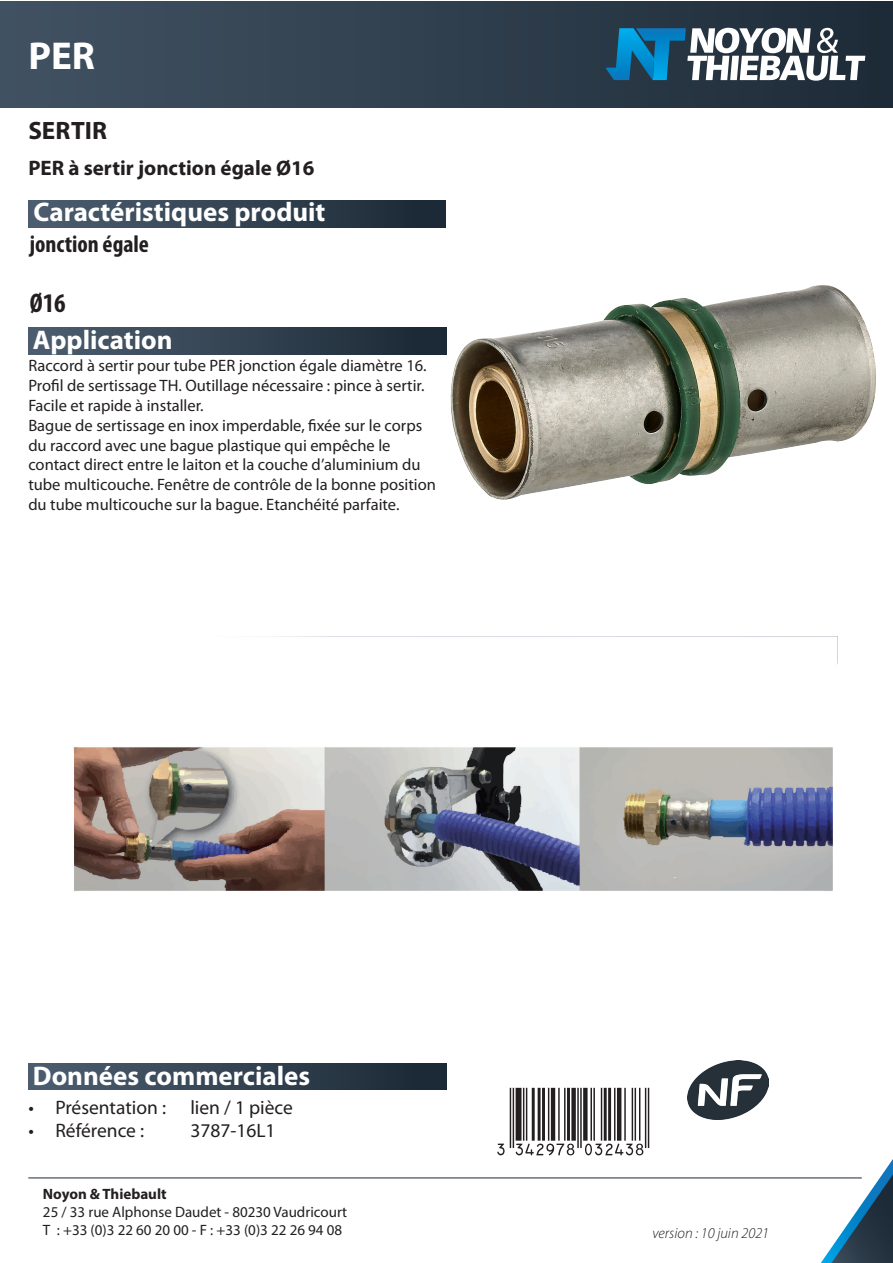
<style>
.page{position:relative;width:893px;height:1263px;background:#fff}
.page>*{position:absolute;margin:0;border:0;box-sizing:border-box;transform-origin:0 0}
.t1{font:700 39px "Myriad Pro";color:#fff}
.t2{font:700 27px "Myriad Pro";color:#fff}
.t3{font:700 condensed 27px "Myriad Pro";color:#231f20}
.t4{font:700 25.2px "Myriad Pro";color:#231f20}
.t5{font:700 condensed 24px "Myriad Pro";color:#231f20}
.t6{font:700 21px "Myriad Pro";color:#231f20}
.t7{font:19.5px "Myriad Pro";color:#231f20}
.t8{font:16.5px/19.8px "Myriad Pro";color:#231f20}
.t9{font:15px/18px "Myriad Pro";color:#231f20}
.t10{font:italic 300 15px "Myriad Pro";color:#231f20}
.s1{font-weight:700}
</style>
<div class="page">
<hr style="left:28px;top:1177px;width:834px;height:1px;background:#1c2936">
<div style="left:28px;top:201px;width:417px;height:26px;background:linear-gradient(to right,#4c5e70,#1a2834)"></div>
<div style="left:0;top:1px;width:893px;height:106px;background:linear-gradient(to right,#415262,#1e2b38)"></div>
<svg style="left:606px;top:28px;width:259px;height:53px"></svg>
<svg style="left:821px;top:1159px;width:72px;height:104px"></svg>
<img style="left:450px;top:285px;width:426px;height:215px">
<img style="left:687px;top:1060px;width:81px;height:59px">
<img style="left:73px;top:747px;width:760px;height:144px">
<div style="left:28px;top:327px;width:418px;height:27px;background:linear-gradient(to right,#4c5e70,#1b2834)"></div>
<div style="left:28px;top:1063px;width:418px;height:27px;background:linear-gradient(to right,#4c5e70,#1b2834)"></div>
<p class="t1" style="left:28px;top:31px;width:68px">PER</p>
<p class="t4" style="left:28px;top:114px;width:80px">SERTIR</p>
<p class="t6" style="left:28px;top:154px;width:288px">PER à sertir jonction égale Ø16</p>
<p class="t2" style="left:34px;top:195px;width:293px">Caractéristiques produit</p>
<p class="t5" style="left:30px;top:229px;width:121px">jonction égale</p>
<p class="t3" style="left:30px;top:286px;width:37px">Ø16</p>
<p class="t2" style="left:33px;top:322px;width:141px">Application</p>
<p class="t8" style="left:28px;top:356px;width:409px">Raccord à sertir pour tube PER jonction égale diamètre 16.<br>Profil de sertissage TH. Outillage nécessaire : pince à sertir.<br>Facile et rapide à installer.<br>Bague de sertissage en inox imperdable, fixée sur le corps du raccord avec une bague plastique qui empêche le contact direct entre le laiton et la couche d’aluminium du tube multicouche. Fenêtre de contrôle de la bonne position du tube multicouche sur la bague. Etanchéité parfaite.</p>
<p class="t2" style="left:33px;top:1058px;width:279px">Données commerciales</p>
<p class="t7" style="left:28px;top:1095px;width:266px">• Présentation : lien / 1 pièce</p>
<p class="t7" style="left:28px;top:1118px;width:117px">• Référence :</p>
<p class="t7" style="left:190px;top:1118px;width:87px">3787-16L1</p>
<p class="t9" style="left:43px;top:1185px;width:306px"><span class="s1">Noyon &amp; Thiebault<br></span>25 / 33 rue Alphonse Daudet - 80230 Vaudricourt<br>T : +33 (0)3 22 60 20 00 - F : +33 (0)3 22 26 94 08</p>
<p class="t10" style="left:652px;top:1224px;width:118px">version : 10 juin 2021</p>
</div>
